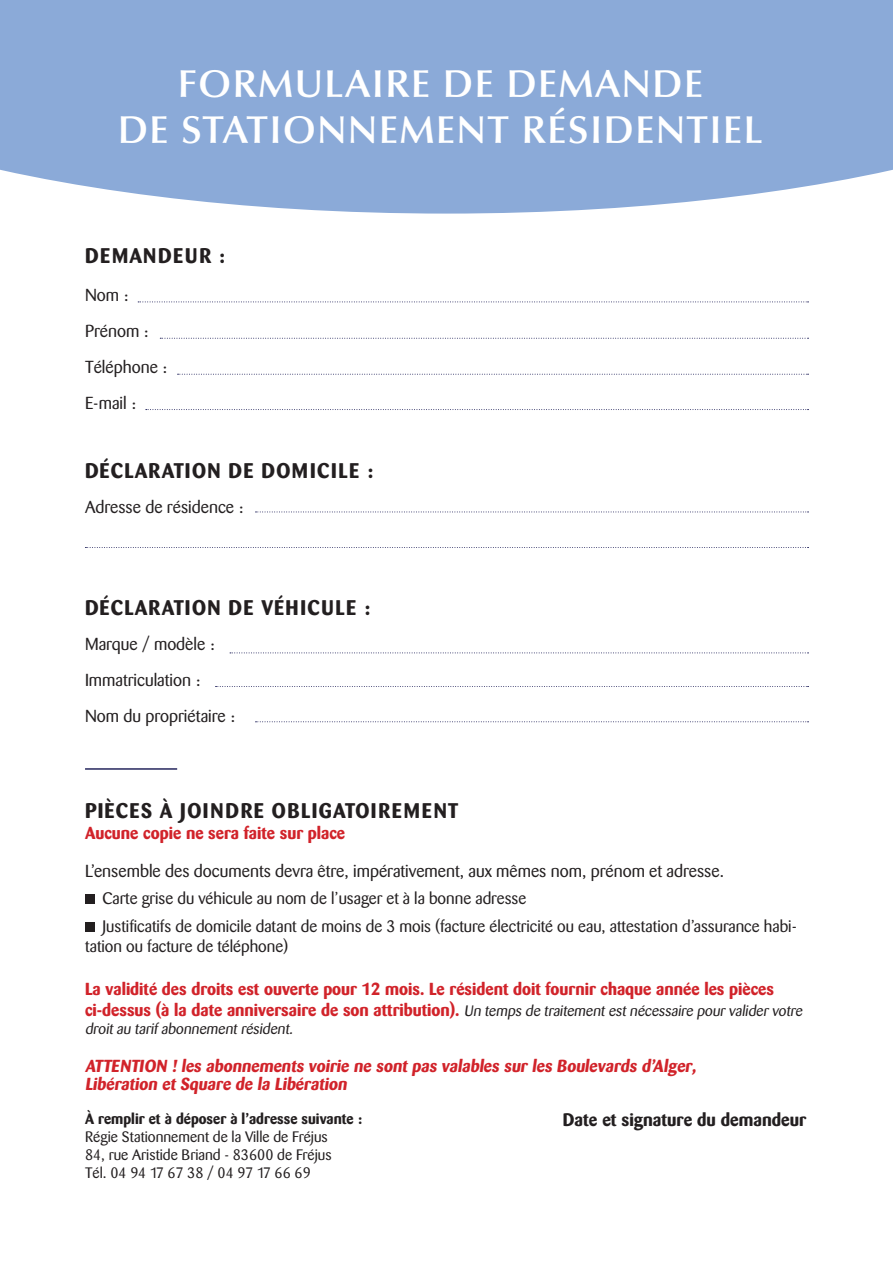
<style>
.page{position:relative;width:893px;height:1263px;background:#fff}
.page>*{position:absolute;margin:0;border:0;box-sizing:border-box;transform-origin:0 0}
.t1{font:600 39px/46.8px "Optima LT Std";letter-spacing:.03em;color:#fff;text-align:center}
.t2{font:700 21px "Barmeno";letter-spacing:.07em;color:#231f20}
.t3{font:700 18px "Barmeno";color:#231f20}
.t4{font:700 17.25px/18px "Barmeno";color:#d1232a}
.t5{font:17.25px/36px "Barmeno";color:#231f20}
.t6{font:16.5px/28px "Barmeno";color:#231f20}
.t7{font:15px/18px "Barmeno";color:#231f20}
.t8{font:700 15px "Barmeno";color:#231f20}
.s1{font-weight:700;font-size:17.25px;color:#d1232a}
</style>
<div class="page">
<div style="left:0;top:0;width:893px;height:214px;background:#8baad8"></div>
<div style="left:85px;top:895px;width:9px;height:9px;background:#231f20"></div>
<div style="left:85px;top:923px;width:9px;height:9px;background:#231f20"></div>
<hr style="left:85px;top:768px;width:92px;height:2px;background:#25265d">
<svg style="left:138px;top:302px;width:670px;height:1px"></svg>
<svg style="left:160px;top:338px;width:648px;height:1px"></svg>
<svg style="left:178px;top:374px;width:630px;height:1px"></svg>
<svg style="left:146px;top:409px;width:662px;height:1px"></svg>
<svg style="left:255px;top:512px;width:553px;height:1px"></svg>
<svg style="left:85px;top:547px;width:723px;height:1px"></svg>
<svg style="left:230px;top:652px;width:578px;height:1px"></svg>
<svg style="left:216px;top:686px;width:592px;height:1px"></svg>
<svg style="left:255px;top:721px;width:553px;height:1px"></svg>
<h1 class="t1" style="left:118px;top:60px;width:647px">FORMULAIRE DE DEMANDE<br>DE STATIONNEMENT RÉSIDENTIEL</h1>
<h2 class="t2" style="left:85px;top:243px;width:142px">DEMANDEUR :</h2>
<p class="t5" style="left:85px;top:277px;width:84px">Nom :<br>Prénom :<br>Téléphone :<br>E-mail :</p>
<h2 class="t2" style="left:85px;top:458px;width:290px">DÉCLARATION DE DOMICILE :</h2>
<p class="t5" style="left:85px;top:490px;width:160px">Adresse de résidence :</p>
<h2 class="t2" style="left:85px;top:594px;width:287px">DÉCLARATION DE VÉHICULE :</h2>
<p class="t5" style="left:85px;top:626px;width:152px">Marque / modèle :<br>Immatriculation :<br>Nom du propriétaire :</p>
<h2 class="t2" style="left:85px;top:798px;width:375px">PIÈCES À JOINDRE OBLIGATOIREMENT</h2>
<p class="t4" style="left:85px;top:824px;width:262px">Aucune copie ne sera faite sur place</p>
<p class="t5" style="left:85px;top:853px;width:640px">L’ensemble des documents devra être, impérativement, aux mêmes nom, prénom et adresse.</p>
<p class="t6" style="left:103px;top:884px;width:696px">Carte grise du véhicule au nom de l’usager et à la bonne adresse<br>Justificatifs de domicile datant de moins de 3 mois (facture électricité ou eau, attestation d’assurance habi-</p>
<p class="t6" style="left:85px;top:932px;width:205px">tation ou facture de téléphone)</p>
<p class="t4" style="left:85px;top:980px;width:690px">La validité des droits est ouverte pour 12 mois. Le résident doit fournir chaque année les pièces</p>
<p class="t7" style="left:85px;top:1001px;width:721px"><span class="s1">ci-dessus (à la date anniversaire de son attribution).</span> Un temps de traitement est nécessaire pour valider votre droit au tarif abonnement résident.</p>
<p class="t4" style="left:85px;top:1057px;width:615px">ATTENTION ! les abonnements voirie ne sont pas valables sur les Boulevards d’Alger,<br>Libération et Square de la Libération</p>
<p class="t8" style="left:85px;top:1110px;width:279px">À remplir et à déposer à l’adresse suivante :</p>
<p class="t7" style="left:85px;top:1128px;width:248px">Régie Stationnement de la Ville de Fréjus<br>84, rue Aristide Briand - 83600 de Fréjus<br>Tél. 04 94 17 67 38 / 04 97 17 66 69</p>
<p class="t3" style="left:563px;top:1109px;width:245px">Date et signature du demandeur</p>
</div>
